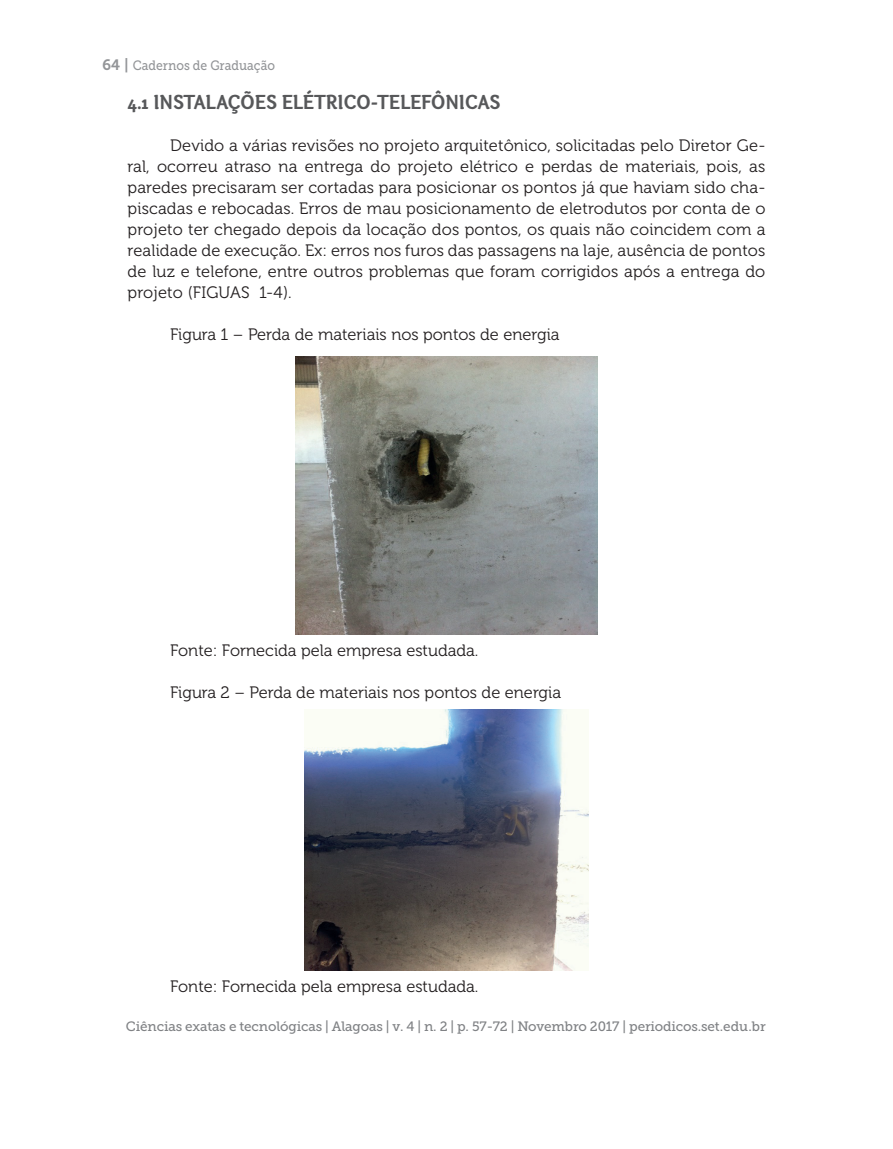
<style>
.page{position:relative;width:893px;height:1149px;background:#fff}
.page>*{position:absolute;margin:0;border:0;box-sizing:border-box;transform-origin:0 0}
.t1{font:21px "Otari Bold Limited";color:#57585a}
.t2{font:16.5px/21px "Museo 300";color:#231f20;text-align:justify}
.t3{font:13.5px "Museo Slab 500";letter-spacing:-.01em;color:#808285}
.t4{font:13.5px "Museo Slab 500";color:#939598;scale:.9 1}
.s1{font-family:"Museo 700";font-size:15px}
</style>
<div class="page">
<img style="left:295px;top:356px;width:303px;height:278px">
<img style="left:304px;top:709px;width:285px;height:261px">
<p class="t4" style="left:103px;top:58px;width:193px"><span class="s1">64 |</span> Cadernos de Graduação</p>
<p class="t1" style="left:128px;top:89px;width:374px">4.1 INSTALAÇÕES ELÉTRICO-TELEFÔNICAS</p>
<p class="t2" style="left:128px;top:135px;width:639px;text-indent:43px">Devido a várias revisões no projeto arquitetônico, solicitadas pelo Diretor Ge&shy;ral, ocorreu atraso na entrega do projeto elétrico e perdas de materiais, pois, as paredes precisaram ser cortadas para posicionar os pontos já que haviam sido cha&shy;piscadas e rebocadas. Erros de mau posicionamento de eletrodutos por conta de o projeto ter chegado depois da locação dos pontos, os quais não coincidem com a realidade de execução. Ex: erros nos furos das passagens na laje, ausência de pontos de luz e telefone, entre outros problemas que foram corrigidos após a entrega do projeto (FIGUAS 1-4).</p>
<p class="t2" style="left:170px;top:324px;width:391px">Figura 1 – Perda de materiais nos pontos de energia</p>
<p class="t2" style="left:170px;top:639px;width:310px">Fonte: Fornecida pela empresa estudada.</p>
<p class="t2" style="left:170px;top:681px;width:392px">Figura 2 – Perda de materiais nos pontos de energia</p>
<p class="t2" style="left:170px;top:975px;width:310px">Fonte: Fornecida pela empresa estudada.</p>
<p class="t3" style="left:126px;top:1018px;width:641px">Ciências exatas e tecnológicas | Alagoas | v. 4 | n. 2 | p. 57-72 | Novembro 2017 | periodicos.set.edu.br</p>
</div>
